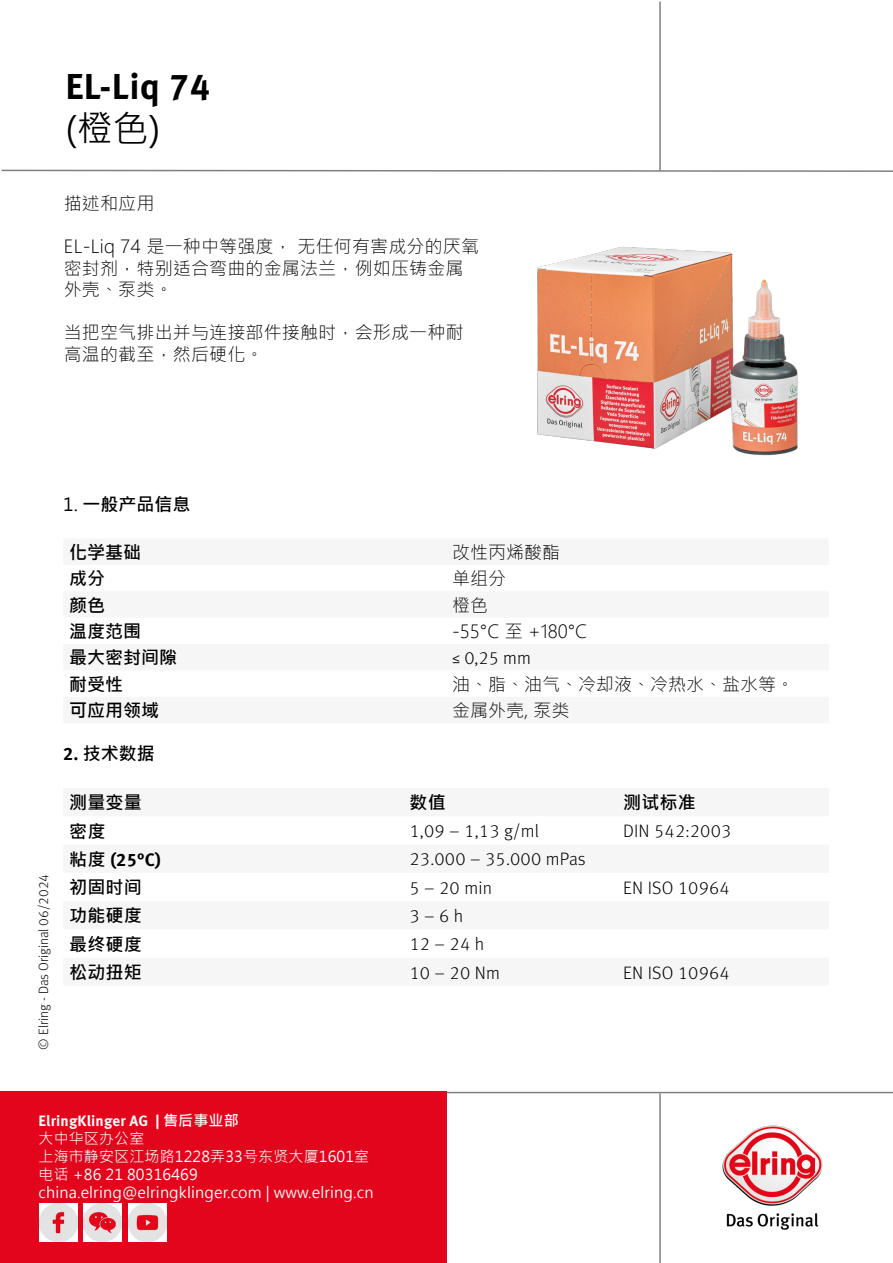
<style>
.page{position:relative;width:893px;height:1263px;background:#fff}
.page>*{position:absolute;margin:0;border:0;box-sizing:border-box;transform-origin:0 0}
.t1{font:700 36px "Meta Pro";letter-spacing:.01em;color:#000}
.t2{font:36px "Microsoft Jheng Hei";color:#000}
.t3{font:300 18px/21.6px "Microsoft Jheng Hei";letter-spacing:.01em;color:#000}
.t4{font:300 18px "Meta Pro";letter-spacing:.01em;color:#000}
.t5{font:700 18px "Microsoft Jheng Hei";color:#000}
.t6{font:700 18px "Meta Pro";color:#000}
.t7{font:15px/18px "Microsoft Jheng Hei";letter-spacing:.01em;color:#fff}
.t8{font:700 15px "Meta Pro";letter-spacing:.01em;color:#fff}
.t9{font:300 13.5px "Meta Pro";color:#000}
.s1{font-weight:400}
.s2{font-family:"Meta Pro"}
.s3{font-family:"Microsoft Jheng Hei"}
</style>
<div class="page">
<hr style="left:659px;top:2px;width:2px;height:169px;background:#808080">
<svg style="left:1px;top:169px;width:892px;height:3px"></svg>
<hr style="left:659px;top:1093px;width:2px;height:170px;background:#808080">
<div style="left:0;top:1092px;width:446px;height:171px;background:#e3051b"></div>
<hr style="left:446px;top:1092px;width:447px;height:1px;background:#808080">
<img style="left:722px;top:1125px;width:100px;height:104px">
<div style="left:38px;top:1203px;width:42px;height:38px;background:linear-gradient(to bottom,#e3051b,#e3051b)"></div>
<img style="left:39px;top:1203px;width:38px;height:38px">
<div style="left:80px;top:1203px;width:49px;height:38px;background:linear-gradient(to bottom,#e3051b,#e3051b)"></div>
<img style="left:84px;top:1203px;width:38px;height:38px">
<div style="left:125px;top:1203px;width:45px;height:38px;background:linear-gradient(to bottom,#e3051b,#e3051b)"></div>
<img style="left:128px;top:1203px;width:38px;height:38px">
<img style="left:537px;top:246px;width:261px;height:210px">
<h1 class="t1" style="left:65px;top:59px;width:147px">EL-Liq 74</h1>
<h1 class="t2" style="left:65px;top:107px;width:97px">(橙色)</h1>
<p class="t3" style="left:64px;top:192px;width:92px">描述和应用</p>
<p class="t3" style="left:64px;top:236px;width:417px">EL-Liq 74 是一种中等强度， 无任何有害成分的厌氧密封剂，特别适合弯曲的金属法兰，例如压铸金属外壳、泵类。</p>
<p class="t3" style="left:64px;top:322px;width:401px">当把空气排出并与连接部件接触时，会形成一种耐高温的截至，然后硬化。</p>
<p class="t9" style="left:34px;top:1049px;width:177px;rotate:-90deg">© Elring - Das Original 06/2024</p>
<p class="t5" style="left:63px;top:493px;width:129px"><span class="s1">1.</span> 一般产品信息</p>
<p class="t5" style="left:69px;top:541px;width:73px">化学基础</p>
<p class="t3" style="left:452px;top:541px;width:109px">改性丙烯酸酯</p>
<p class="t5" style="left:69px;top:567px;width:37px">成分</p>
<p class="t3" style="left:452px;top:568px;width:55px">单组分</p>
<p class="t5" style="left:69px;top:594px;width:37px">颜色</p>
<p class="t3" style="left:452px;top:594px;width:37px">橙色</p>
<p class="t5" style="left:69px;top:620px;width:73px">温度范围</p>
<p class="t3" style="left:452px;top:620px;width:137px">-55°C 至 +180°C</p>
<p class="t5" style="left:69px;top:646px;width:109px">最大密封间隙</p>
<p class="t4" style="left:452px;top:644px;width:80px">≤ 0,25 mm</p>
<p class="t5" style="left:69px;top:673px;width:55px">耐受性</p>
<p class="t3" style="left:452px;top:673px;width:344px">油、脂、油气、冷却液、冷热水、盐水等。</p>
<p class="t5" style="left:69px;top:699px;width:91px">可应用领域</p>
<p class="t3" style="left:452px;top:700px;width:119px">金属外壳, 泵类</p>
<p class="t5" style="left:63px;top:742px;width:93px"><span class="s2">2.</span> 技术数据</p>
<p class="t5" style="left:69px;top:791px;width:74px">测量变量</p>
<p class="t5" style="left:409px;top:791px;width:38px">数值</p>
<p class="t5" style="left:623px;top:791px;width:74px">测试标准</p>
<p class="t5" style="left:69px;top:820px;width:38px">密度</p>
<p class="t4" style="left:409px;top:818px;width:131px">1,09 – 1,13 g/ml</p>
<p class="t4" style="left:623px;top:818px;width:110px">DIN 542:2003</p>
<p class="t6" style="left:69px;top:845px;width:93px"><span class="s3">粘度</span> (25°C)</p>
<p class="t4" style="left:409px;top:846px;width:178px">23.000 – 35.000 mPas</p>
<p class="t5" style="left:69px;top:876px;width:74px">初固时间</p>
<p class="t4" style="left:409px;top:874px;width:84px">5 – 20 min</p>
<p class="t4" style="left:623px;top:874px;width:108px">EN ISO 10964</p>
<p class="t5" style="left:69px;top:904px;width:74px">功能硬度</p>
<p class="t4" style="left:409px;top:903px;width:55px">3 – 6 h</p>
<p class="t5" style="left:69px;top:933px;width:74px">最终硬度</p>
<p class="t4" style="left:409px;top:931px;width:76px">12 – 24 h</p>
<p class="t5" style="left:69px;top:961px;width:74px">松动扭矩</p>
<p class="t4" style="left:409px;top:959px;width:92px">10 – 20 Nm</p>
<p class="t4" style="left:623px;top:959px;width:108px">EN ISO 10964</p>
<p class="t8" style="left:39px;top:1109px;width:202px">ElringKlinger AG | <span class="s3">售后事业部</span></p>
<p class="t7" style="left:39px;top:1130px;width:336px">大中华区办公室<br>上海市静安区江场路1228弄33号东贤大厦1601室电话 +86 21 80316469 china.elring@elringklinger.com | www.elring.cn</p>
</div>
